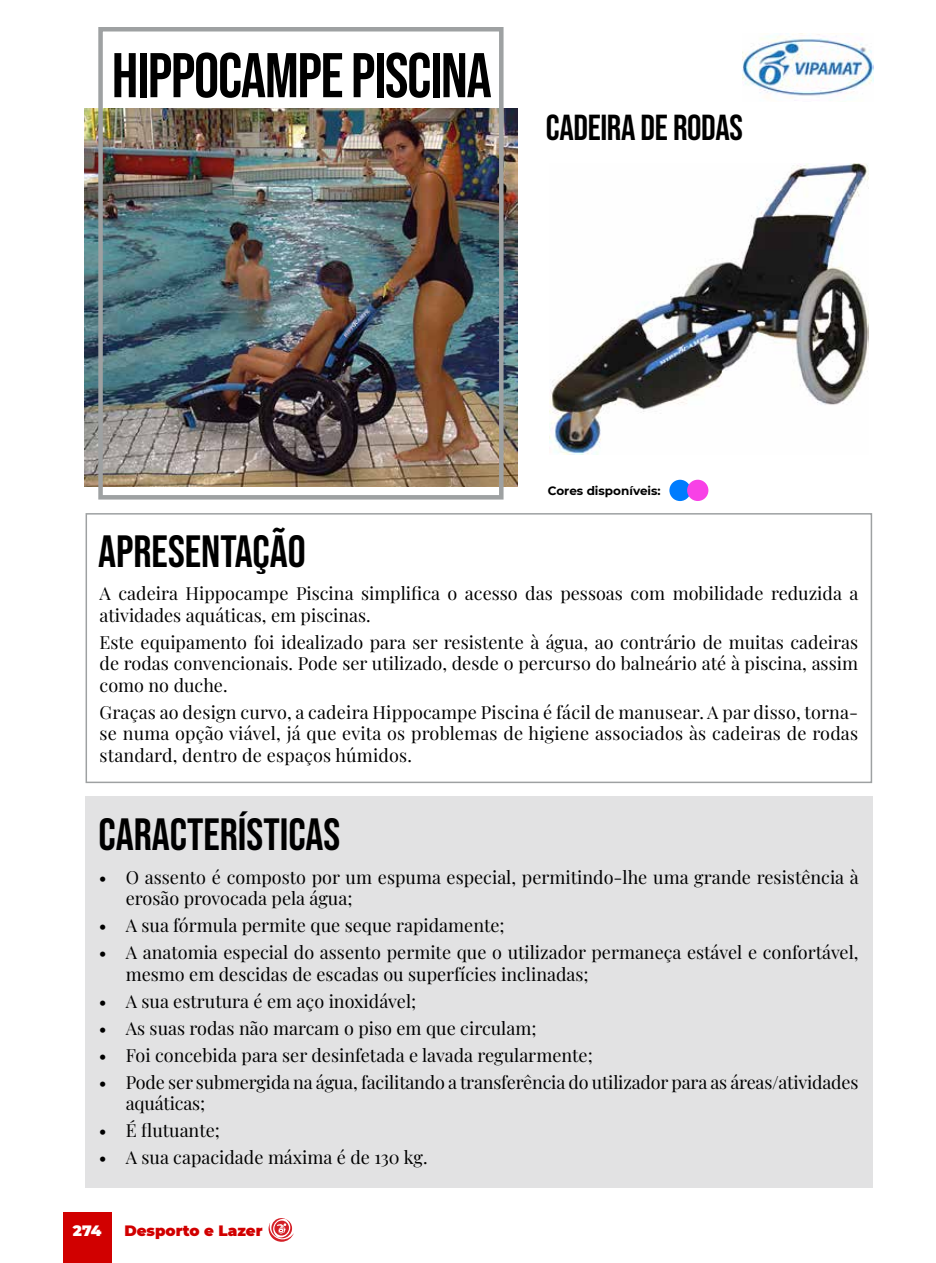
<style>
.page{position:relative;width:936px;height:1263px;background:#fff}
.page>*{position:absolute;margin:0;border:0;box-sizing:border-box;transform-origin:0 0}
.t1{font:63px "Bebas Neue";letter-spacing:-.02em;color:#000}
.t2{font:45px "Bebas Neue";color:#000}
.t3{font:36px "Bebas Neue";letter-spacing:-.01em;color:#000}
.t4{font:18px/21.6px "Playfair Display";color:#000}
.t5{font:900 15px "Montserrat";color:#d10000}
.t6{font:900 15px "Montserrat";color:#fff}
.t7{font:700 12px "Montserrat";color:#000}
</style>
<div class="page">
<div style="left:63px;top:1213px;width:49px;height:50px;background:#d10000"></div>
<svg style="left:268px;top:1218px;width:26px;height:24px"></svg>
<img style="left:85px;top:108px;width:432px;height:378px">
<div style="left:85px;top:796px;width:787px;height:392px;background:#e2e2e3"></div>
<img style="left:549px;top:164px;width:319px;height:290px">
<img style="left:742px;top:34px;width:131px;height:67px">
<div style="left:98px;top:27px;width:405px;height:473px;border:4px solid #9ea1a2"></div>
<img style="left:669px;top:480px;width:21px;height:21px;border-radius:11px">
<img style="left:687px;top:480px;width:21px;height:21px;border-radius:11px">
<div style="left:86px;top:513px;width:786px;height:270px;border:2px solid #9ea1a2"></div>
<h1 class="t1" style="left:112px;top:40px;width:381px">HIPPOCAMPE PISCINA</h1>
<h3 class="t3" style="left:546px;top:108px;width:198px">CADEIRA DE RODAS</h3>
<h2 class="t2" style="left:98px;top:526px;width:209px">APRESENTAÇÃO</h2>
<p class="t7" style="left:548px;top:482px;width:114px">Cores disponíveis:</p>
<p class="t4" style="left:100px;top:581px;width:760px">A cadeira Hippocampe Piscina simplifica o acesso das pessoas com mobilidade reduzida a atividades aquáticas, em piscinas.</p>
<p class="t4" style="left:100px;top:630px;width:760px;text-align:justify">Este equipamento foi idealizado para ser resistente à água, ao contrário de muitas cadeiras de rodas convencionais. Pode ser utilizado, desde o percurso do balneário até à piscina, assim como no duche.</p>
<p class="t4" style="left:100px;top:700px;width:760px;text-align:justify">Graças ao design curvo, a cadeira Hippocampe Piscina é fácil de manusear. A par disso, torna&shy;se numa opção viável, já que evita os problemas de higiene associados às cadeiras de rodas standard, dentro de espaços húmidos.</p>
<h2 class="t2" style="left:98px;top:809px;width:243px">CARACTERÍSTICAS</h2>
<p class="t4" style="left:126px;top:864px;width:734px;text-indent:-27px">• O assento é composto por um espuma especial, permitindo-lhe uma grande resistência à erosão provocada pela água;</p>
<p class="t4" style="left:99px;top:913px;width:407px">• A sua fórmula permite que seque rapidamente;</p>
<p class="t4" style="left:126px;top:940px;width:734px;text-indent:-27px">• A anatomia especial do assento permite que o utilizador permaneça estável e confortável, mesmo em descidas de escadas ou superfícies inclinadas;</p>
<p class="t4" style="left:99px;top:989px;width:319px">• A sua estrutura é em aço inoxidável;</p>
<p class="t4" style="left:99px;top:1016px;width:439px">• As suas rodas não marcam o piso em que circulam;</p>
<p class="t4" style="left:99px;top:1043px;width:495px">• Foi concebida para ser desinfetada e lavada regularmente;</p>
<p class="t4" style="left:126px;top:1070px;width:734px;text-indent:-27px">• Pode ser submergida na água, facilitando a transferência do utilizador para as áreas/atividades aquáticas;</p>
<p class="t4" style="left:99px;top:1118px;width:123px">• É flutuante;</p>
<p class="t4" style="left:99px;top:1145px;width:330px">• A sua capacidade máxima é de 130 kg.</p>
<p class="t6" style="left:73px;top:1219px;width:30px">274</p>
<p class="t5" style="left:124px;top:1219px;width:140px">Desporto e Lazer</p>
</div>
